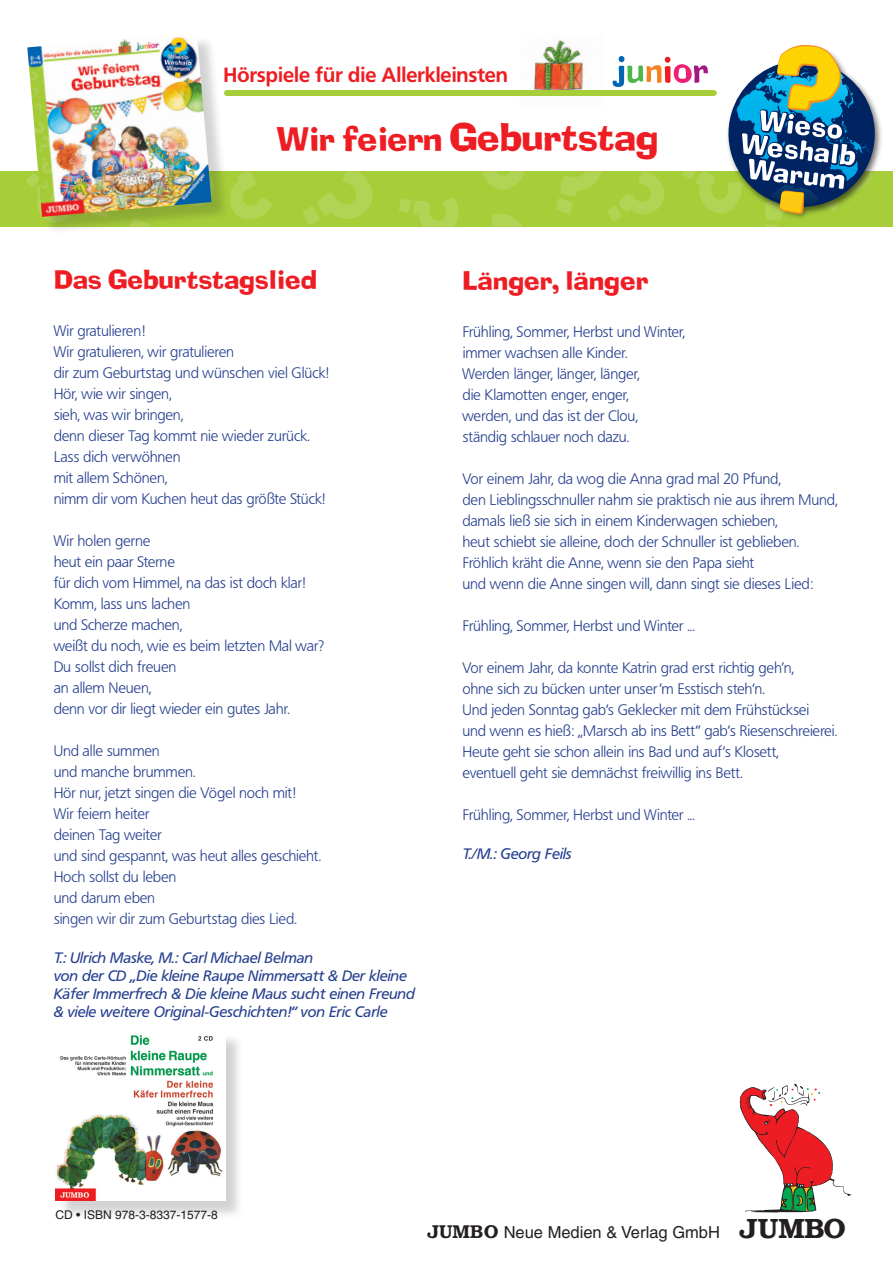
<style>
.page{position:relative;width:893px;height:1263px;background:#fff}
.page>*{position:absolute;margin:0;border:0;box-sizing:border-box;transform-origin:0 0}
.t1{font:39px "Ade Reg";letter-spacing:-.01em;color:#ee1d23}
.t2{font:27px "Ade Reg";color:#ee1d23}
.t3{font:20.25px "Fru Bol";letter-spacing:.01em;color:#ee1d23}
.t4{font:16.5px "Helvetica";color:#231f20}
.t5{font:15px/21px "Fru Lig";letter-spacing:.005em;color:#253f8e}
.t6{font:15px/18px "Fru Med Ita";color:#253f8e}
.t7{font:12px "Helvetica";color:#231f20}
.s1{font-size:34.5px}
.s2{font-family:"Boo Dem";font-size:18px}
.s3{font-family:"Brooklyn";font-weight:700;font-size:27.9px}
</style>
<div class="page">
<svg style="left:740px;top:1084px;width:111px;height:128px"></svg>
<img style="left:0;top:171px;width:893px;height:55px">
<div style="left:30px;top:35px;width:200px;height:200px;background:#231f20;opacity:.2"></div>
<img style="left:27px;top:35px;width:185px;height:182px">
<div style="left:58px;top:1033px;width:186px;height:186px;background:#231f20;opacity:.2"></div>
<img style="left:56px;top:1033px;width:170px;height:168px">
<svg style="left:612px;top:56px;width:96px;height:31px"></svg>
<img style="left:723px;top:44px;width:163px;height:179px">
<svg style="left:724px;top:45px;width:153px;height:178px"></svg>
<img style="left:533px;top:39px;width:51px;height:51px">
<div style="left:227px;top:90px;width:487px;height:6px;background:#a6ce39"></div>
<h3 class="t3" style="left:224px;top:63px;width:286px">Hörspiele für die Allerkleinsten</h3>
<h1 class="t1" style="left:276px;top:116px;width:384px"><span class="s1">Wir feiern</span> Geburtstag</h1>
<h2 class="t2" style="left:54px;top:265px;width:265px">Das Geburtstagslied</h2>
<p class="t5" style="left:54px;top:320px;width:276px">Wir gratulieren!<br>Wir gratulieren, wir gratulieren<br>dir zum Geburtstag und wünschen viel Glück!<br>Hör, wie wir singen,<br>sieh, was wir bringen,<br>denn dieser Tag kommt nie wieder zurück.<br>Lass dich verwöhnen<br>mit allem Schönen,<br>nimm dir vom Kuchen heut das größte Stück!</p>
<p class="t5" style="left:54px;top:530px;width:272px">Wir holen gerne<br>heut ein paar Sterne<br>für dich vom Himmel, na das ist doch klar!<br>Komm, lass uns lachen<br>und Scherze machen,<br>weißt du noch, wie es beim letzten Mal war?<br>Du sollst dich freuen<br>an allem Neuen,<br>denn vor dir liegt wieder ein gutes Jahr.</p>
<p class="t5" style="left:54px;top:740px;width:269px">Und alle summen<br>und manche brummen.<br>Hör nur, jetzt singen die Vögel noch mit!<br>Wir feiern heiter<br>deinen Tag weiter<br>und sind gespannt, was heut alles geschieht.<br>Hoch sollst du leben<br>und darum eben<br>singen wir dir zum Geburtstag dies Lied.</p>
<p class="t6" style="left:54px;top:948px;width:363px">T.: Ulrich Maske, M.: Carl Michael Belman<br>von der CD „Die kleine Raupe Nimmersatt &amp; Der kleine Käfer Immerfrech &amp; Die kleine Maus sucht einen Freund &amp; viele weitere Original-Geschichten!“ von Eric Carle</p>
<h2 class="t2" style="left:463px;top:266px;width:187px">Länger, länger</h2>
<p class="t5" style="left:463px;top:321px;width:224px">Frühling, Sommer, Herbst und Winter, immer wachsen alle Kinder.<br>Werden länger, länger, länger,<br>die Klamotten enger, enger,<br>werden, und das ist der Clou, ständig schlauer noch dazu.</p>
<p class="t5" style="left:463px;top:468px;width:376px">Vor einem Jahr, da wog die Anna grad mal 20 Pfund,<br>den Lieblingsschnuller nahm sie praktisch nie aus ihrem Mund, damals ließ sie sich in einem Kinderwagen schieben,<br>heut schiebt sie alleine, doch der Schnuller ist geblieben.<br>Fröhlich kräht die Anne, wenn sie den Papa sieht<br>und wenn die Anne singen will, dann singt sie dieses Lied:</p>
<p class="t5" style="left:463px;top:615px;width:234px">Frühling, Sommer, Herbst und Winter ...</p>
<p class="t5" style="left:463px;top:657px;width:376px">Vor einem Jahr, da konnte Katrin grad erst richtig geh’n,<br>ohne sich zu bücken unter unser 'm Esstisch steh‘n.<br>Und jeden Sonntag gab‘s Geklecker mit dem Frühstücksei<br>und wenn es hieß: „Marsch ab ins Bett“ gab‘s Riesenschreierei.<br>Heute geht sie schon allein ins Bad und auf's Klosett,<br>eventuell geht sie demnächst freiwillig ins Bett.</p>
<p class="t5" style="left:463px;top:804px;width:234px">Frühling, Sommer, Herbst und Winter ...</p>
<p class="t6" style="left:463px;top:844px;width:111px">T./M.: Georg Feils</p>
<p class="t7" style="left:56px;top:1208px;width:164px">CD • ISBN 978-3-8337-1577-8</p>
<p class="t4" style="left:427px;top:1222px;width:420px"><span class="s2">JUMBO</span> Neue Medien &amp; Verlag GmbH <span class="s3">JUMBO</span></p>
</div>
